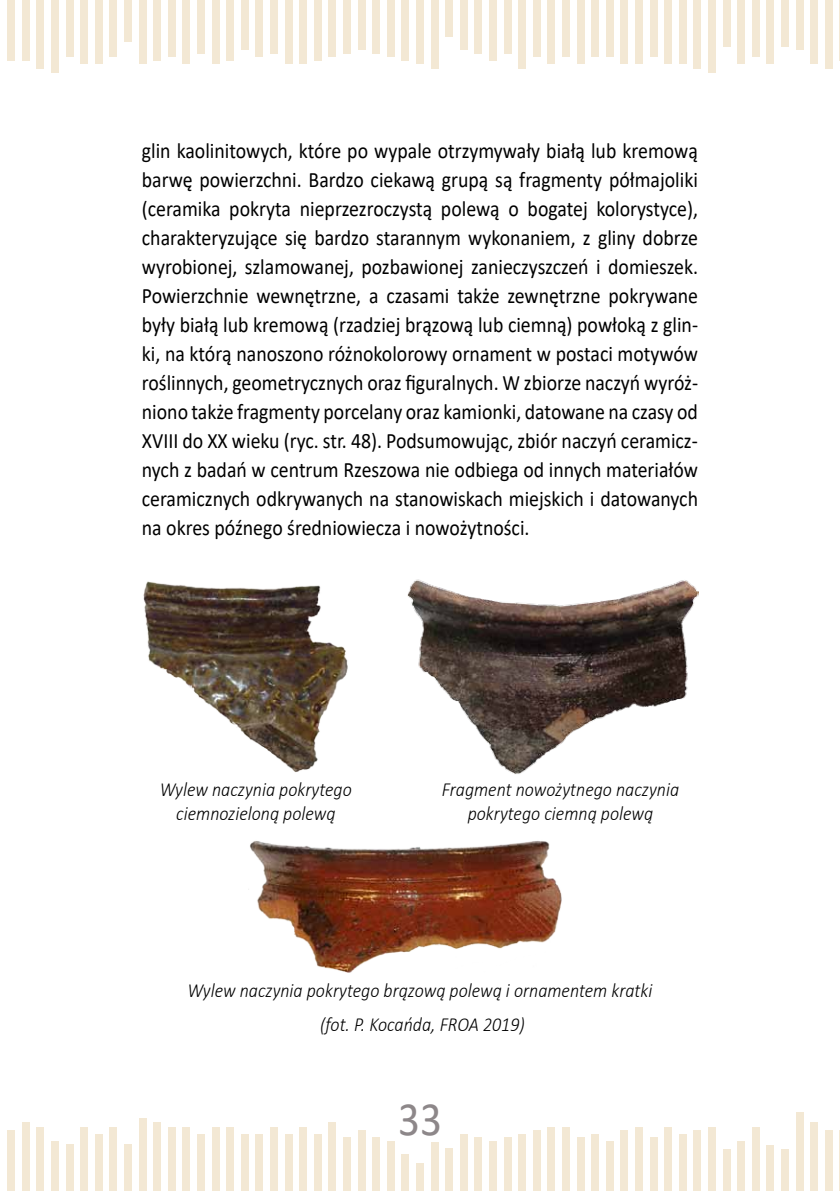
<style>
.page{position:relative;width:840px;height:1191px;background:#fff}
.page>*{position:absolute;margin:0;border:0;box-sizing:border-box;transform-origin:0 0}
.t1{font:48px "Calibri";color:#8d8789;scale:.9 1}
.t2{font:22px/29px "Calibri";color:#000;text-align:justify;scale:.9 1}
.t3{font:italic 300 20px/24px "Calibri";color:#000;text-align:center;scale:.9 1}
</style>
<div class="page">
<hr style="left:839px;top:1130px;width:1px;height:61px;background:#f3e8d4">
<div style="left:707px;top:1127px;width:8px;height:64px;background:#f3e8d4"></div>
<div style="left:576px;top:1137px;width:8px;height:54px;background:#f3e8d4"></div>
<div style="left:445px;top:1148px;width:8px;height:43px;background:#f3e8d4"></div>
<div style="left:314px;top:1134px;width:7px;height:57px;background:#f3e8d4"></div>
<div style="left:182px;top:1127px;width:8px;height:64px;background:#f3e8d4"></div>
<div style="left:51px;top:1142px;width:8px;height:49px;background:#f3e8d4"></div>
<div style="left:824px;top:1130px;width:8px;height:61px;background:#f3e8d4"></div>
<div style="left:693px;top:1130px;width:8px;height:61px;background:#f3e8d4"></div>
<div style="left:562px;top:1127px;width:7px;height:64px;background:#f3e8d4"></div>
<div style="left:430px;top:1142px;width:8px;height:49px;background:#f3e8d4"></div>
<div style="left:299px;top:1127px;width:8px;height:64px;background:#f3e8d4"></div>
<div style="left:168px;top:1127px;width:8px;height:64px;background:#f3e8d4"></div>
<div style="left:37px;top:1127px;width:7px;height:64px;background:#f3e8d4"></div>
<div style="left:809px;top:1122px;width:8px;height:69px;background:#f3e8d4"></div>
<div style="left:678px;top:1134px;width:8px;height:57px;background:#f3e8d4"></div>
<div style="left:547px;top:1127px;width:8px;height:64px;background:#f3e8d4"></div>
<div style="left:416px;top:1163px;width:8px;height:28px;background:#f3e8d4"></div>
<div style="left:284px;top:1134px;width:8px;height:57px;background:#f3e8d4"></div>
<div style="left:153px;top:1122px;width:8px;height:69px;background:#f3e8d4"></div>
<div style="left:22px;top:1122px;width:8px;height:69px;background:#f3e8d4"></div>
<div style="left:795px;top:1112px;width:8px;height:79px;background:#f3e8d4"></div>
<div style="left:664px;top:1127px;width:7px;height:64px;background:#f3e8d4"></div>
<div style="left:532px;top:1130px;width:8px;height:61px;background:#f3e8d4"></div>
<div style="left:401px;top:1154px;width:8px;height:37px;background:#f3e8d4"></div>
<div style="left:270px;top:1127px;width:8px;height:64px;background:#f3e8d4"></div>
<div style="left:139px;top:1118px;width:7px;height:73px;background:#f3e8d4"></div>
<div style="left:7px;top:1130px;width:8px;height:61px;background:#f3e8d4"></div>
<div style="left:780px;top:1149px;width:8px;height:42px;background:#f3e8d4"></div>
<div style="left:649px;top:1137px;width:8px;height:54px;background:#f3e8d4"></div>
<div style="left:518px;top:1134px;width:8px;height:57px;background:#f3e8d4"></div>
<div style="left:387px;top:1142px;width:7px;height:49px;background:#f3e8d4"></div>
<div style="left:255px;top:1134px;width:8px;height:57px;background:#f3e8d4"></div>
<div style="left:124px;top:1144px;width:8px;height:47px;background:#f3e8d4"></div>
<div style="left:766px;top:1145px;width:8px;height:46px;background:#f3e8d4"></div>
<div style="left:634px;top:1127px;width:8px;height:64px;background:#f3e8d4"></div>
<div style="left:503px;top:1137px;width:8px;height:54px;background:#f3e8d4"></div>
<div style="left:372px;top:1137px;width:8px;height:54px;background:#f3e8d4"></div>
<div style="left:241px;top:1134px;width:8px;height:57px;background:#f3e8d4"></div>
<div style="left:109px;top:1127px;width:8px;height:64px;background:#f3e8d4"></div>
<div style="left:751px;top:1127px;width:8px;height:64px;background:#f3e8d4"></div>
<div style="left:620px;top:1130px;width:8px;height:61px;background:#f3e8d4"></div>
<div style="left:489px;top:1142px;width:7px;height:49px;background:#f3e8d4"></div>
<div style="left:357px;top:1130px;width:8px;height:61px;background:#f3e8d4"></div>
<div style="left:226px;top:1127px;width:8px;height:64px;background:#f3e8d4"></div>
<div style="left:95px;top:1134px;width:8px;height:57px;background:#f3e8d4"></div>
<div style="left:737px;top:1141px;width:7px;height:50px;background:#f3e8d4"></div>
<div style="left:605px;top:1142px;width:8px;height:49px;background:#f3e8d4"></div>
<div style="left:474px;top:1137px;width:8px;height:54px;background:#f3e8d4"></div>
<div style="left:343px;top:1137px;width:8px;height:54px;background:#f3e8d4"></div>
<div style="left:212px;top:1127px;width:7px;height:64px;background:#f3e8d4"></div>
<div style="left:80px;top:1127px;width:8px;height:64px;background:#f3e8d4"></div>
<div style="left:722px;top:1149px;width:8px;height:42px;background:#f3e8d4"></div>
<div style="left:591px;top:1134px;width:8px;height:57px;background:#f3e8d4"></div>
<div style="left:459px;top:1134px;width:8px;height:57px;background:#f3e8d4"></div>
<div style="left:328px;top:1122px;width:8px;height:69px;background:#f3e8d4"></div>
<div style="left:197px;top:1134px;width:8px;height:57px;background:#f3e8d4"></div>
<div style="left:66px;top:1144px;width:8px;height:47px;background:#f3e8d4"></div>
<div style="left:7px;top:0;width:8px;height:60px;background:#f3e8d4"></div>
<div style="left:139px;top:0;width:7px;height:64px;background:#f3e8d4"></div>
<div style="left:270px;top:0;width:8px;height:53px;background:#f3e8d4"></div>
<div style="left:401px;top:0;width:8px;height:60px;background:#f3e8d4"></div>
<div style="left:532px;top:0;width:8px;height:56px;background:#f3e8d4"></div>
<div style="left:664px;top:0;width:7px;height:64px;background:#f3e8d4"></div>
<div style="left:795px;top:0;width:8px;height:49px;background:#f3e8d4"></div>
<div style="left:22px;top:0;width:8px;height:60px;background:#f3e8d4"></div>
<div style="left:153px;top:0;width:8px;height:60px;background:#f3e8d4"></div>
<div style="left:284px;top:0;width:8px;height:64px;background:#f3e8d4"></div>
<div style="left:416px;top:0;width:8px;height:64px;background:#f3e8d4"></div>
<div style="left:547px;top:0;width:8px;height:64px;background:#f3e8d4"></div>
<div style="left:678px;top:0;width:8px;height:64px;background:#f3e8d4"></div>
<div style="left:809px;top:0;width:8px;height:64px;background:#f3e8d4"></div>
<div style="left:37px;top:0;width:7px;height:69px;background:#f3e8d4"></div>
<div style="left:168px;top:0;width:8px;height:56px;background:#f3e8d4"></div>
<div style="left:299px;top:0;width:8px;height:64px;background:#f3e8d4"></div>
<div style="left:430px;top:0;width:8px;height:69px;background:#f3e8d4"></div>
<div style="left:562px;top:0;width:7px;height:56px;background:#f3e8d4"></div>
<div style="left:693px;top:0;width:8px;height:69px;background:#f3e8d4"></div>
<div style="left:824px;top:0;width:8px;height:69px;background:#f3e8d4"></div>
<div style="left:51px;top:0;width:8px;height:72px;background:#f3e8d4"></div>
<div style="left:182px;top:0;width:8px;height:64px;background:#f3e8d4"></div>
<div style="left:314px;top:0;width:7px;height:60px;background:#f3e8d4"></div>
<div style="left:445px;top:0;width:8px;height:36px;background:#f3e8d4"></div>
<div style="left:576px;top:0;width:8px;height:64px;background:#f3e8d4"></div>
<div style="left:707px;top:0;width:8px;height:72px;background:#f3e8d4"></div>
<hr style="left:839px;top:0;width:1px;height:60px;background:#f3e8d4">
<div style="left:66px;top:0;width:8px;height:56px;background:#f3e8d4"></div>
<div style="left:197px;top:0;width:8px;height:53px;background:#f3e8d4"></div>
<div style="left:328px;top:0;width:8px;height:56px;background:#f3e8d4"></div>
<div style="left:459px;top:0;width:8px;height:49px;background:#f3e8d4"></div>
<div style="left:591px;top:0;width:8px;height:56px;background:#f3e8d4"></div>
<div style="left:722px;top:0;width:8px;height:46px;background:#f3e8d4"></div>
<div style="left:80px;top:0;width:8px;height:64px;background:#f3e8d4"></div>
<div style="left:212px;top:0;width:7px;height:64px;background:#f3e8d4"></div>
<div style="left:343px;top:0;width:8px;height:53px;background:#f3e8d4"></div>
<div style="left:474px;top:0;width:8px;height:53px;background:#f3e8d4"></div>
<div style="left:605px;top:0;width:8px;height:56px;background:#f3e8d4"></div>
<div style="left:737px;top:0;width:7px;height:64px;background:#f3e8d4"></div>
<div style="left:95px;top:0;width:8px;height:64px;background:#f3e8d4"></div>
<div style="left:226px;top:0;width:8px;height:60px;background:#f3e8d4"></div>
<div style="left:357px;top:0;width:8px;height:49px;background:#f3e8d4"></div>
<div style="left:489px;top:0;width:7px;height:60px;background:#f3e8d4"></div>
<div style="left:620px;top:0;width:8px;height:64px;background:#f3e8d4"></div>
<div style="left:751px;top:0;width:8px;height:56px;background:#f3e8d4"></div>
<div style="left:109px;top:0;width:8px;height:56px;background:#f3e8d4"></div>
<div style="left:241px;top:0;width:8px;height:49px;background:#f3e8d4"></div>
<div style="left:372px;top:0;width:8px;height:53px;background:#f3e8d4"></div>
<div style="left:503px;top:0;width:8px;height:53px;background:#f3e8d4"></div>
<div style="left:634px;top:0;width:8px;height:64px;background:#f3e8d4"></div>
<div style="left:766px;top:0;width:8px;height:64px;background:#f3e8d4"></div>
<div style="left:124px;top:0;width:8px;height:41px;background:#f3e8d4"></div>
<div style="left:255px;top:0;width:8px;height:56px;background:#f3e8d4"></div>
<div style="left:387px;top:0;width:7px;height:56px;background:#f3e8d4"></div>
<div style="left:518px;top:0;width:8px;height:69px;background:#f3e8d4"></div>
<div style="left:649px;top:0;width:8px;height:56px;background:#f3e8d4"></div>
<div style="left:780px;top:0;width:8px;height:46px;background:#f3e8d4"></div>
<img style="left:143px;top:581px;width:205px;height:191px">
<img style="left:248px;top:841px;width:314px;height:132px">
<img style="left:407px;top:579px;width:290px;height:195px">
<p class="t2" style="left:142px;top:136px;width:619px">glin kaolinitowych, które po wypale otrzymywały białą lub kremową barwę powierzchni. Bardzo ciekawą grupą są fragmenty półmajoliki (ceramika pokryta nieprzezroczystą polewą o bogatej kolorystyce), charakteryzujące się bardzo starannym wykonaniem, z gliny dobrze wyrobionej, szlamowanej, pozbawionej zanieczyszczeń i domieszek.<br>Powierzchnie wewnętrzne, a czasami także zewnętrzne pokrywane były białą lub kremową (rzadziej brązową lub ciemną) powłoką z glin&shy;ki, na którą nanoszono różnokolorowy ornament w postaci motywów roślinnych, geometrycznych oraz figuralnych. W zbiorze naczyń wyróż&shy;niono także fragmenty porcelany oraz kamionki, datowane na czasy od XVIII do XX wieku (ryc. str. 48). Podsumowując, zbiór naczyń ceramicz&shy;nych z badań w centrum Rzeszowa nie odbiega od innych materiałów ceramicznych odkrywanych na stanowiskach miejskich i datowanych na okres późnego średniowiecza i nowożytności.</p>
<p class="t3" style="left:160px;top:777px;width:215px">Wylew naczynia pokrytego ciemnozieloną polewą</p>
<p class="t3" style="left:441px;top:777px;width:265px">Fragment nowożytnego naczynia pokrytego ciemną polewą</p>
<p class="t3" style="left:187px;top:978px;width:517px">Wylew naczynia pokrytego brązową polewą i ornamentem kratki</p>
<p class="t3" style="left:320px;top:1012px;width:229px">(fot. P. Kocańda, FROA 2019)</p>
<h1 class="t1" style="left:398px;top:1085px;width:50px">33</h1>
</div>
